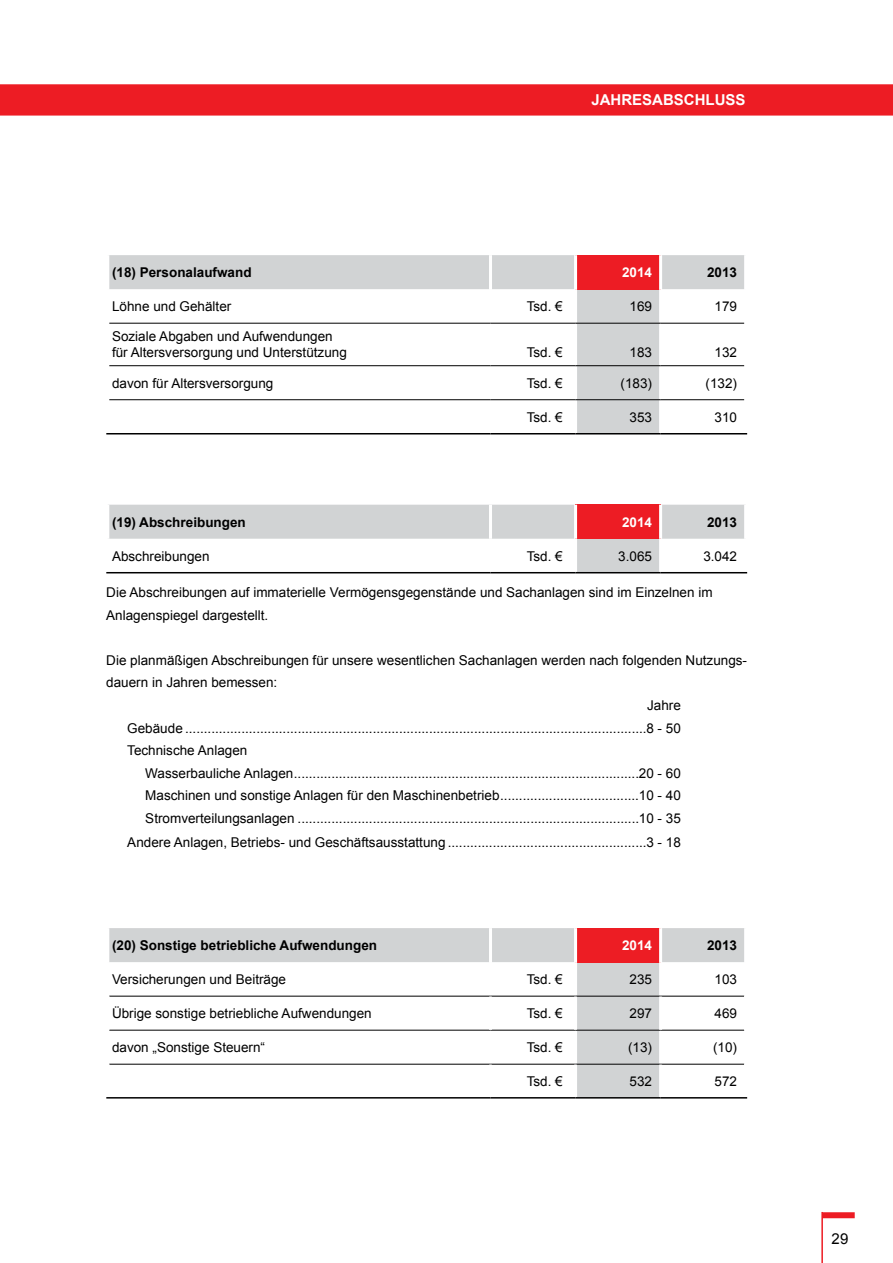
<style>
.page{position:relative;width:893px;height:1263px;background:#fff}
.page>*{position:absolute;margin:0;border:0;box-sizing:border-box;transform-origin:0 0}
.t1{font:700 15px "Arial";color:#fff}
.t2{font:15px "Arial";color:#000}
.t3{font:13.5px/16.2px "Arial";color:#000}
.t4{font:700 13.5px "Arial";color:#000}
.t5{font:700 13.5px "Arial";color:#fff}
</style>
<div class="page">
<svg style="left:109px;top:255px;width:635px;height:178px"></svg>
<div style="left:576px;top:255px;width:85px;height:34px;background:#ed1c24"></div>
<hr style="left:489px;top:289px;width:3px;height:34px;background:#fff">
<hr style="left:574px;top:289px;width:3px;height:34px;background:#fff">
<hr style="left:659px;top:289px;width:3px;height:34px;background:#fff">
<hr style="left:489px;top:324px;width:3px;height:41px;background:#fff">
<hr style="left:574px;top:324px;width:3px;height:41px;background:#fff">
<hr style="left:659px;top:324px;width:3px;height:41px;background:#fff">
<hr style="left:489px;top:366px;width:3px;height:33px;background:#fff">
<hr style="left:574px;top:366px;width:3px;height:33px;background:#fff">
<hr style="left:659px;top:366px;width:3px;height:33px;background:#fff">
<hr style="left:109px;top:323px;width:381px;height:1px;background:#000">
<hr style="left:490px;top:323px;width:86px;height:1px;background:#000">
<hr style="left:576px;top:323px;width:85px;height:1px;background:#000">
<hr style="left:661px;top:323px;width:83px;height:1px;background:#000">
<hr style="left:109px;top:365px;width:381px;height:1px;background:#000">
<hr style="left:490px;top:365px;width:86px;height:1px;background:#000">
<hr style="left:576px;top:365px;width:85px;height:1px;background:#000">
<hr style="left:661px;top:365px;width:83px;height:1px;background:#000">
<hr style="left:489px;top:255px;width:3px;height:34px;background:#fff">
<hr style="left:574px;top:255px;width:3px;height:34px;background:#fff">
<hr style="left:659px;top:255px;width:3px;height:34px;background:#fff">
<hr style="left:489px;top:400px;width:3px;height:33px;background:#fff">
<hr style="left:574px;top:400px;width:3px;height:33px;background:#fff">
<hr style="left:659px;top:400px;width:3px;height:33px;background:#fff">
<hr style="left:109px;top:399px;width:381px;height:1px;background:#000">
<hr style="left:490px;top:399px;width:86px;height:1px;background:#000">
<hr style="left:576px;top:399px;width:85px;height:1px;background:#000">
<hr style="left:661px;top:399px;width:83px;height:1px;background:#000">
<hr style="left:106px;top:433px;width:384px;height:1px;background:#000">
<hr style="left:490px;top:433px;width:86px;height:1px;background:#000">
<hr style="left:576px;top:433px;width:85px;height:1px;background:#000">
<hr style="left:661px;top:433px;width:86px;height:1px;background:#000">
<svg style="left:109px;top:505px;width:635px;height:67px"></svg>
<div style="left:576px;top:505px;width:85px;height:34px;background:#ed1c24"></div>
<hr style="left:489px;top:505px;width:3px;height:34px;background:#fff">
<hr style="left:574px;top:505px;width:3px;height:34px;background:#fff">
<hr style="left:659px;top:505px;width:3px;height:34px;background:#fff">
<hr style="left:489px;top:539px;width:3px;height:33px;background:#fff">
<hr style="left:574px;top:539px;width:3px;height:33px;background:#fff">
<hr style="left:659px;top:539px;width:3px;height:33px;background:#fff">
<hr style="left:106px;top:572px;width:384px;height:1px;background:#000">
<hr style="left:490px;top:572px;width:86px;height:1px;background:#000">
<hr style="left:576px;top:572px;width:85px;height:1px;background:#000">
<hr style="left:661px;top:572px;width:86px;height:1px;background:#000">
<svg style="left:109px;top:928px;width:635px;height:169px"></svg>
<div style="left:576px;top:928px;width:85px;height:34px;background:#ed1d24"></div>
<hr style="left:489px;top:962px;width:3px;height:34px;background:#fff">
<hr style="left:574px;top:962px;width:3px;height:34px;background:#fff">
<hr style="left:659px;top:962px;width:3px;height:34px;background:#fff">
<hr style="left:489px;top:928px;width:3px;height:34px;background:#fff">
<hr style="left:574px;top:928px;width:3px;height:34px;background:#fff">
<hr style="left:659px;top:928px;width:3px;height:34px;background:#fff">
<hr style="left:489px;top:1030px;width:3px;height:34px;background:#fff">
<hr style="left:574px;top:1030px;width:3px;height:34px;background:#fff">
<hr style="left:659px;top:1030px;width:3px;height:34px;background:#fff">
<hr style="left:109px;top:1064px;width:381px;height:1px;background:#000">
<hr style="left:490px;top:1064px;width:86px;height:1px;background:#000">
<hr style="left:576px;top:1064px;width:85px;height:1px;background:#000">
<hr style="left:661px;top:1064px;width:83px;height:1px;background:#000">
<hr style="left:489px;top:1065px;width:3px;height:32px;background:#fff">
<hr style="left:574px;top:1065px;width:3px;height:32px;background:#fff">
<hr style="left:659px;top:1065px;width:3px;height:32px;background:#fff">
<hr style="left:106px;top:1097px;width:384px;height:1px;background:#000">
<hr style="left:490px;top:1097px;width:86px;height:1px;background:#000">
<hr style="left:576px;top:1097px;width:85px;height:1px;background:#000">
<hr style="left:661px;top:1097px;width:86px;height:1px;background:#000">
<hr style="left:109px;top:996px;width:381px;height:1px;background:#000">
<hr style="left:490px;top:996px;width:86px;height:1px;background:#000">
<hr style="left:576px;top:996px;width:85px;height:1px;background:#000">
<hr style="left:661px;top:996px;width:83px;height:1px;background:#000">
<hr style="left:109px;top:1030px;width:381px;height:1px;background:#000">
<hr style="left:490px;top:1030px;width:86px;height:1px;background:#000">
<hr style="left:576px;top:1030px;width:85px;height:1px;background:#000">
<hr style="left:661px;top:1030px;width:83px;height:1px;background:#000">
<hr style="left:489px;top:996px;width:3px;height:34px;background:#fff">
<hr style="left:574px;top:996px;width:3px;height:34px;background:#fff">
<hr style="left:659px;top:996px;width:3px;height:34px;background:#fff">
<div style="left:822px;top:1212px;width:33px;height:6px;background:#ed1c24"></div>
<hr style="left:821px;top:1212px;width:2px;height:51px;background:#ed1c24">
<div style="left:0;top:84px;width:893px;height:32px;background:#ed1c24"></div>
<p class="t1" style="left:591px;top:90px;width:42px">jahresabs</p>
<p class="t1" style="left:684px;top:90px;width:53px">chluss</p>
<p class="t4" style="left:112px;top:263px;width:141px">(18) Personalaufwand</p>
<p class="t5" style="left:622px;top:263px;width:32px">2014</p>
<p class="t4" style="left:707px;top:263px;width:32px">2013</p>
<p class="t3" style="left:112px;top:298px;width:121px">Löhne und Gehälter</p>
<p class="t3" style="left:527px;top:298px;width:38px">Tsd. €</p>
<p class="t3" style="left:630px;top:298px;width:24px">169</p>
<p class="t3" style="left:715px;top:298px;width:24px">179</p>
<p class="t3" style="left:112px;top:329px;width:236px">Soziale Abgaben und Aufwendungen für Altersversorgung und Unterstützung</p>
<p class="t3" style="left:527px;top:344px;width:38px">Tsd. €</p>
<p class="t3" style="left:630px;top:344px;width:24px">183</p>
<p class="t3" style="left:715px;top:344px;width:24px">132</p>
<p class="t3" style="left:112px;top:375px;width:163px">davon für Altersversorgung</p>
<p class="t3" style="left:527px;top:375px;width:38px">Tsd. €</p>
<p class="t3" style="left:621px;top:375px;width:33px">(183)</p>
<p class="t3" style="left:706px;top:375px;width:33px">(132)</p>
<p class="t3" style="left:527px;top:409px;width:38px">Tsd. €</p>
<p class="t3" style="left:630px;top:409px;width:24px">353</p>
<p class="t3" style="left:715px;top:409px;width:24px">310</p>
<p class="t4" style="left:112px;top:513px;width:135px">(19) Abschreibungen</p>
<p class="t5" style="left:622px;top:513px;width:32px">2014</p>
<p class="t4" style="left:707px;top:513px;width:32px">2013</p>
<p class="t3" style="left:112px;top:548px;width:99px">Abschreibungen</p>
<p class="t3" style="left:527px;top:548px;width:38px">Tsd. €</p>
<p class="t3" style="left:618px;top:548px;width:35px">3.065</p>
<p class="t3" style="left:703px;top:548px;width:35px">3.042</p>
<p class="t3" style="left:106px;top:582px;width:608px;line-height:22.5px">Die Abschreibungen auf immaterielle Vermögensgegenstände und Sachanlagen sind im Einzelnen im<br>Anlagenspiegel dargestellt.</p>
<p class="t3" style="left:106px;top:652px;width:642px">Die planmäßigen Abschreibungen für unsere wesentlichen Sachanlagen werden nach folgenden Nutzungs-</p>
<p class="t3" style="left:106px;top:675px;width:173px">dauern in Jahren bemessen:</p>
<p class="t3" style="left:647px;top:697px;width:35px">Jahre</p>
<p class="t3" style="left:127px;top:720px;width:555px">Gebäude ...........................................................................................................................8 - 50</p>
<p class="t3" style="left:127px;top:742px;width:122px">Technische Anlagen</p>
<p class="t3" style="left:145px;top:765px;width:537px">Wasserbauliche Anlagen............................................................................................20 - 60</p>
<p class="t3" style="left:145px;top:787px;width:537px">Maschinen und sonstige Anlagen für den Maschinenbetrieb.....................................10 - 40</p>
<p class="t3" style="left:145px;top:810px;width:537px">Stromverteilungsanlagen ...........................................................................................10 - 35</p>
<p class="t3" style="left:127px;top:834px;width:555px">Andere Anlagen, Betriebs- und Geschäftsausstattung .....................................................3 - 18</p>
<p class="t4" style="left:112px;top:936px;width:267px">(20) Sonstige betriebliche Aufwendungen</p>
<p class="t5" style="left:622px;top:936px;width:32px">2014</p>
<p class="t4" style="left:707px;top:936px;width:32px">2013</p>
<p class="t3" style="left:112px;top:971px;width:176px">Versicherungen und Beiträge</p>
<p class="t3" style="left:527px;top:971px;width:38px">Tsd. €</p>
<p class="t3" style="left:630px;top:971px;width:24px">235</p>
<p class="t3" style="left:715px;top:971px;width:24px">103</p>
<p class="t3" style="left:112px;top:1005px;width:261px">Übrige sonstige betriebliche Aufwendungen</p>
<p class="t3" style="left:527px;top:1005px;width:38px">Tsd. €</p>
<p class="t3" style="left:630px;top:1005px;width:24px">297</p>
<p class="t3" style="left:715px;top:1005px;width:24px">469</p>
<p class="t3" style="left:112px;top:1039px;width:155px">davon „Sonstige Steuern“</p>
<p class="t3" style="left:527px;top:1039px;width:38px">Tsd. €</p>
<p class="t3" style="left:628px;top:1039px;width:26px">(13)</p>
<p class="t3" style="left:713px;top:1039px;width:26px">(10)</p>
<p class="t3" style="left:527px;top:1073px;width:38px">Tsd. €</p>
<p class="t3" style="left:630px;top:1073px;width:24px">532</p>
<p class="t3" style="left:715px;top:1073px;width:24px">572</p>
<p class="t2" style="left:832px;top:1229px;width:18px">29</p>
</div>
